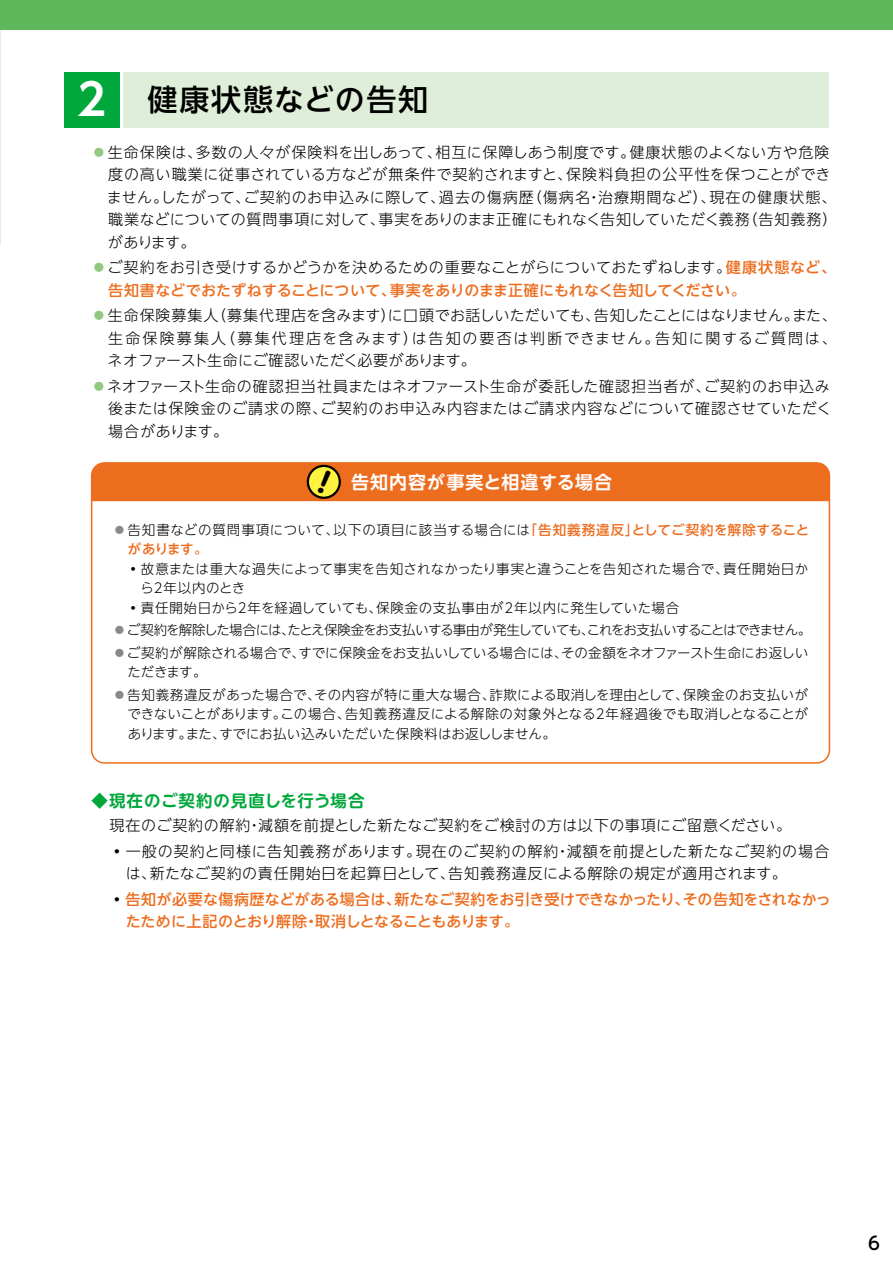
<style>
.page{position:relative;width:893px;height:1263px;background:#fff}
.page>*{position:absolute;margin:0;border:0;box-sizing:border-box;transform-origin:0 0}
.t1{font:500 30px "UD Shin Go NT Pro";letter-spacing:.055em;color:#000}
.t2{font:700 18px "UD Shin Go NT Pro De";letter-spacing:.06em;color:#fff}
.t3{font:500 18px "UD Shin M Go Pro";color:#000}
.t4{font:700 16.5px "UD Shin M Go Pro De";letter-spacing:.055em;color:#00a73b}
.t5{font:300 15px/22.5px "UD Shin Go NT Pro";letter-spacing:.045em;color:#000}
.t6{font:500 15px/22.5px "UD Shin Go NT Pro";letter-spacing:-.005em;color:#ed6d1f}
.t7{font:500 15px "UD Shin Go NT Pro";letter-spacing:-.025em;color:#ed6d1f}
.t8{font:300 13.5px/19.5px "UD Shin Go NT Pro";letter-spacing:-.005em;color:#000}
.t9{font:300 13.5px/19.5px "UD Shin Go NT Pro";letter-spacing:.04em;color:#000}
.t10{font:300 13.5px "UD Shin Go NT Pro";letter-spacing:-.07em;color:#000}
.t11{font:300 13.5px "UD Shin Go NT Pro";letter-spacing:.015em;color:#000}
.t12{font:300 13.5px "UD Shin Go NT Pro";letter-spacing:.045em;color:#000}
.s1{font-family:"UD Shin Go NT Pro De";font-weight:700;font-size:43.5px;color:#fff}
.s2{color:#91c982}
.s3{font-weight:300;color:#91c982}
.s4{font-weight:300;color:#000}
.s5{color:#898989}
.s6{font-weight:500;color:#ed6d1f}
</style>
<div class="page">
<div style="left:0;top:0;width:893px;height:30px;background:#5db75b"></div>
<div style="left:124px;top:72px;width:705px;height:56px;background:#dfeed8"></div>
<div style="left:64px;top:72px;width:55px;height:56px;background:#00a73b"></div>
<div style="left:91px;top:462px;width:739px;height:302px;border:2px solid #ed6d1f;border-radius:13px"></div>
<div style="left:92px;top:463px;width:737px;height:38px;background:#ed6d1f"></div>
<h1 class="t1" style="left:77px;top:75px;width:353px"><span class="s1">2</span> 健康状態などの告知</h1>
<p class="t5" style="left:107px;top:140px;width:732px;text-indent:-15px"><span class="s2">●</span>生命保険は、多数の人々が保険料を出しあって、相互に保障しあう制度です。健康状態のよくない方や危険度の高い職業に従事されている方などが無条件で契約されますと、保険料負担の公平性を保つことができません。したがって、ご契約のお申込みに際して、過去の傷病歴（傷病名・治療期間など）、現在の健康状態、職業などについての質問事項に対して、事実をありのまま正確にもれなく告知していただく義務（告知義務）があります。</p>
<p class="t6" style="left:108px;top:256px;width:730px;text-indent:-17px"><span class="s3">●</span><span class="s4">ご契約をお引き受けするかどうかを決めるための重要なことがらについておたずねします。</span>健康状態など、告知書などでおたずねすることについて、事実をありのまま正確にもれなく告知してください。</p>
<p class="t5" style="left:107px;top:304px;width:731px;text-align:justify;text-indent:-16px"><span class="s2">●</span>生命保険募集人（募集代理店を含みます）に口頭でお話しいただいても、告知したことにはなりません。また、生命保険募集人（募集代理店を含みます）は告知の要否は判断できません。告知に関するご質問は、ネオファースト生命にご確認いただく必要があります。</p>
<p class="t5" style="left:108px;top:374px;width:725px;text-align:justify;text-indent:-16px"><span class="s2">●</span>ネオファースト生命の確認担当社員またはネオファースト生命が委託した確認担当者が、ご契約のお申込み後または保険金のご請求の際、ご契約のお申込み内容またはご請求内容などについて確認させていただく場合があります。</p>
<p class="t2" style="left:351px;top:468px;width:263px">告知内容が事実と相違する場合</p>
<p class="t9" style="left:128px;top:519px;width:683px;text-indent:-15px"><span class="s5">●</span>告知書などの質問事項について、以下の項目に該当する場合には<span class="s6">「告知義務違反」としてご契約を解除することがあります。</span></p>
<p class="t11" style="left:126px;top:558px;width:683px">・故意または重大な過失によって事実を告知されなかったり事実と違うことを告知された場合で、責任開始日か</p>
<p class="t12" style="left:140px;top:577px;width:106px">ら2年以内のとき</p>
<p class="t12" style="left:126px;top:597px;width:554px">・責任開始日から2年を経過していても、保険金の支払事由が2年以内に発生していた場合</p>
<p class="t10" style="left:113px;top:619px;width:700px"><span class="s5">●</span>ご契約を解除した場合には、たとえ保険金をお支払いする事由が発生していても、これをお支払いすることはできません。</p>
<p class="t8" style="left:127px;top:642px;width:682px;text-indent:-15px"><span class="s5">●</span>ご契約が解除される場合で、すでに保険金をお支払いしている場合には、その金額をネオファースト生命にお返しいただきます。</p>
<p class="t8" style="left:127px;top:684px;width:682px;text-align:justify;text-indent:-15px"><span class="s5">●</span>告知義務違反があった場合で、その内容が特に重大な場合、詐欺による取消しを理由として、保険金のお支払いができないことがあります。この場合、告知義務違反による解除の対象外となる2年経過後でも取消しとなることがあります。また、すでにお払い込みいただいた保険料はお返ししません。</p>
<p class="t4" style="left:92px;top:787px;width:274px">◆現在のご契約の見直しを行う場合</p>
<p class="t5" style="left:110px;top:812px;width:721px;line-height:25.5px">現在のご契約の解約・減額を前提とした新たなご契約をご検討の方は以下の事項にご留意ください。<br>・一般の契約と同様に告知義務があります。現在のご契約の解約・減額を前提とした新たなご契約の場合</p>
<p class="t6" style="left:110px;top:860px;width:723px;line-height:25.5px;text-indent:16px"><span class="s4">は、新たなご契約の責任開始日を起算日として、告知義務違反による解除の規定が適用されます。<br>・</span>告知が必要な傷病歴などがある場合は、新たなご契約をお引き受けできなかったり、その告知をされなかっ</p>
<p class="t7" style="left:126px;top:909px;width:395px">たために上記のとおり解除・取消しとなることもあります。</p>
<p class="t3" style="left:868px;top:1229px;width:13px">6</p>
</div>
